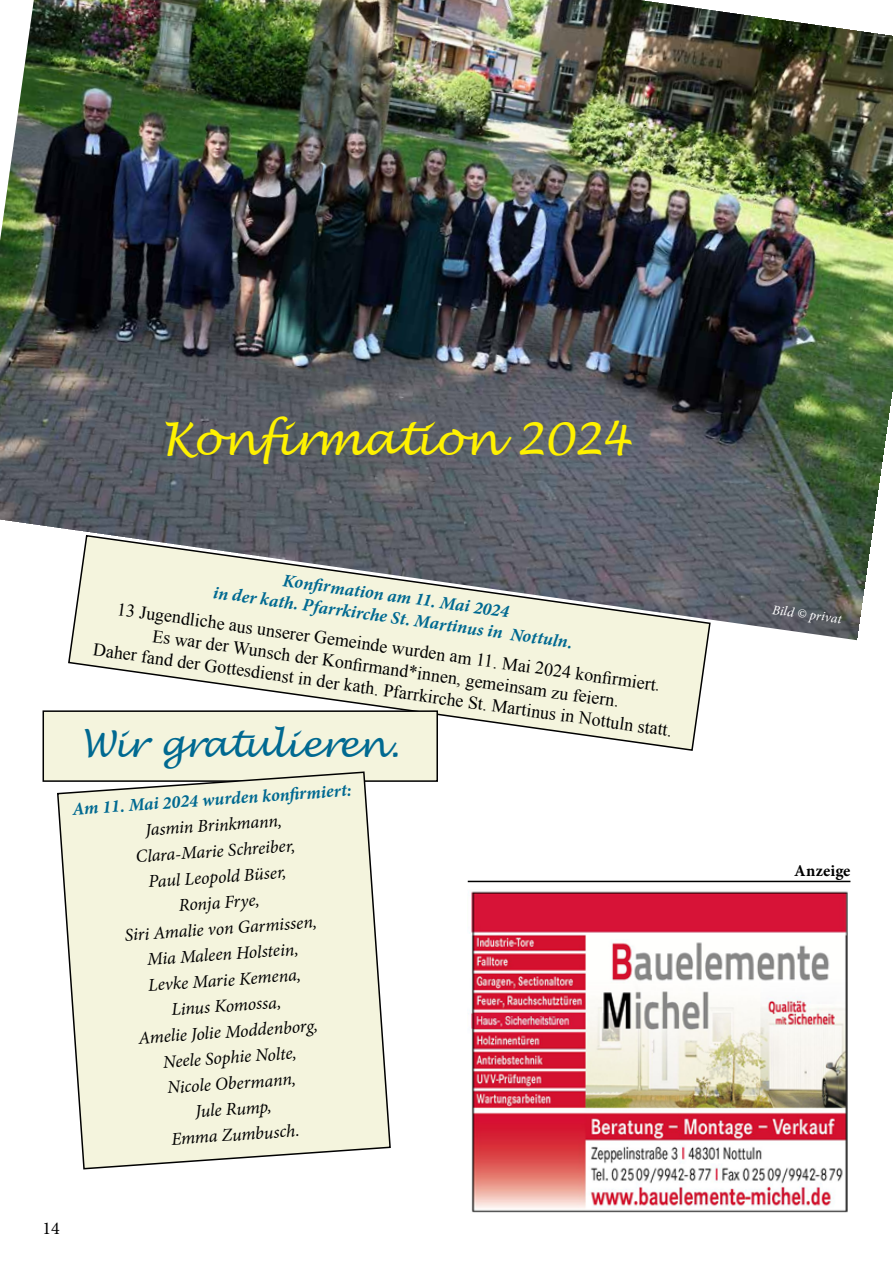
<style>
.page{position:relative;width:893px;height:1263px;background:#fff}
.page>*{position:absolute;margin:0;border:0;box-sizing:border-box;transform-origin:0 0}
.t1{font:italic 45px "Lucida Handwriting";letter-spacing:-.02em;color:#fff200}
.t2{font:italic 36px "Lucida Handwriting";letter-spacing:-.015em;color:#006991}
.t3{font:italic 18px/25.8px "Minion Pro";color:#000;text-align:center}
.t4{font:18px/21.6px "Times New Roman";color:#000;text-align:center}
.t5{font:italic 700 18px/21.6px "Minion Pro";color:#006991;text-align:center}
.t6{font:18px "Minion Pro";color:#000}
.t7{font:700 16.5px "Minion Pro";letter-spacing:.005em;color:#000}
.t8{font:italic 13.5px "Minion Pro";color:#fff}
</style>
<div class="page">
<svg style="left:68px;top:640px;width:641px;height:111px"></svg>
<div style="left:43px;top:711px;width:394px;height:70px;background:#f4f4dd"></div>
<div style="left:43px;top:710px;width:395px;height:72px;border:2px solid #000"></div>
<img style="left:0;top:0;width:893px;height:640px">
<svg style="left:56px;top:771px;width:336px;height:399px;background:#f0f0dc"></svg>
<hr style="left:468px;top:881px;width:382px;height:1px;background:#000">
<img style="left:468px;top:891px;width:380px;height:322px">
<h1 class="t1" style="left:161px;top:412px;width:471px">Konfirmation 2024</h1>
<p class="t5" style="left:218px;top:560px;width:365px;rotate:8deg">Konfi rmation am 11. Mai 2024<br>in der kath. Pfarrkirche St. Martinus in Nottuln.</p>
<p class="t4" style="left:101px;top:595px;width:586px;rotate:8deg">13 Jugendliche aus unserer Gemeinde wurden am 11. Mai 2024 konfi rmiert.<br>Es war der Wunsch der Konfi rmand*innen, gemeinsam zu feiern.<br>Daher fand der Gottesdienst in der kath. Pfarrkirche St. Martinus in Nottuln statt.</p>
<h2 class="t2" style="left:81px;top:722px;width:319px">Wir gratulieren.</h2>
<p class="t5" style="left:72px;top:798px;width:281px;rotate:-4deg">Am 11. Mai 2024 wurden konfi rmiert:</p>
<p class="t3" style="left:117px;top:819px;width:194px;rotate:-4deg">Jasmin Brinkmann,<br>Clara-Marie Schreiber,<br>Paul Leopold Büser,<br>Ronja Frye,<br>Siri Amalie von Garmissen,<br>Mia Maleen Holstein,<br>Levke Marie Kemena,<br>Linus Komossa,<br>Amelie Jolie Moddenborg,<br>Neele Sophie Nolte,<br>Nicole Obermann,<br>Jule Rump,<br>Emma Zumbusch.</p>
<p class="t6" style="left:43px;top:1216px;width:19px">14</p>
<p class="t8" style="left:774px;top:600px;width:72px;rotate:8deg">Bild © privat</p>
<p class="t7" style="left:794px;top:859px;width:58px">Anzeige</p>
</div>
